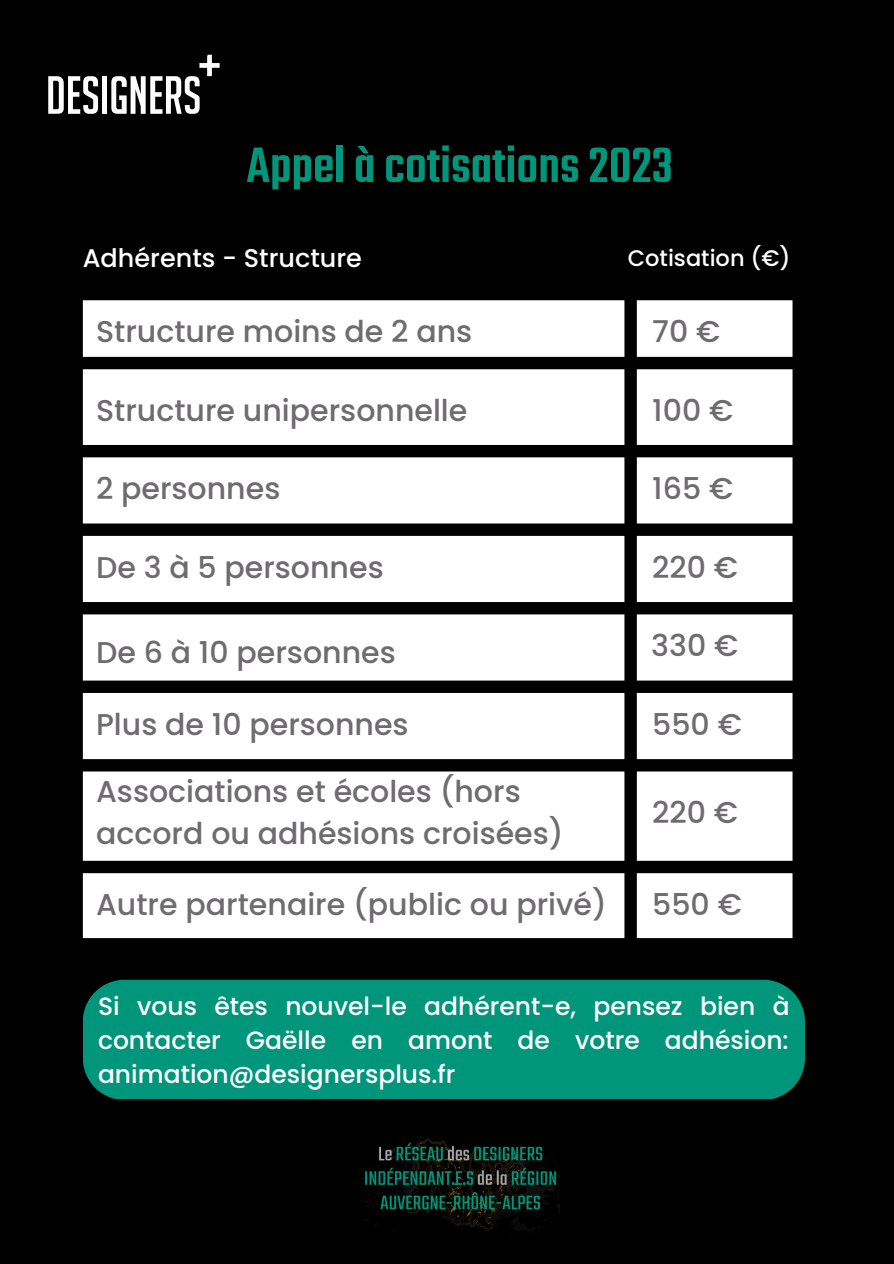
<style>
.page{position:relative;width:894px;height:1264px;background:#fff}
.page>*{position:absolute;margin:0;border:0;box-sizing:border-box;transform-origin:0 0}
.t1{font:500 54.45px "Teko";color:#00967c}
.t2{font:500 30px/41.7px "Poppins";color:#6e6c6f}
.t3{font:500 25.5px "Poppins";color:#fefefe}
.t4{font:500 25.05px/34.2px "Poppins";color:#fff;text-align:justify}
.t5{font:500 22.5px "Poppins";color:#fefefe}
</style>
<div class="page">
<div style="left:0;top:0;width:893px;height:1263px;background:#000"></div>
<svg style="left:48px;top:76px;width:50px;height:38px"></svg>
<div style="left:102px;top:76px;width:5px;height:38px;background:#fefefe"></div>
<svg style="left:111px;top:55px;width:108px;height:59px"></svg>
<svg style="left:83px;top:300px;width:709px;height:638px;background:#d8d8d8"></svg>
<img style="left:362px;top:1136px;width:197px;height:95px">
<div style="left:83px;top:979px;width:721px;height:119px;background:#00967c"></div>
<h1 class="t1" style="left:246px;top:130px;width:428px">Appel à cotisations 2023</h1>
<p class="t3" style="left:83px;top:240px;width:280px">Adhérents - Structure</p>
<p class="t5" style="left:627px;top:242px;width:164px">Cotisation (€)</p>
<p class="t2" style="left:96px;top:311px;width:378px">Structure moins de 2 ans</p>
<p class="t2" style="left:652px;top:311px;width:69px">70 €</p>
<p class="t2" style="left:96px;top:389px;width:373px">Structure unipersonnelle</p>
<p class="t2" style="left:652px;top:389px;width:82px">100 €</p>
<p class="t2" style="left:96px;top:468px;width:186px">2 personnes</p>
<p class="t2" style="left:652px;top:468px;width:82px">165 €</p>
<p class="t2" style="left:96px;top:546px;width:289px">De 3 à 5 personnes</p>
<p class="t2" style="left:652px;top:546px;width:87px">220 €</p>
<p class="t2" style="left:96px;top:631px;width:301px">De 6 à 10 personnes</p>
<p class="t2" style="left:651px;top:625px;width:88px">330 €</p>
<p class="t2" style="left:96px;top:703px;width:314px">Plus de 10 personnes</p>
<p class="t2" style="left:96px;top:770px;width:469px">Associations et écoles (hors accord ou adhésions croisées)</p>
<p class="t2" style="left:96px;top:884px;width:512px">Autre partenaire (public ou privé)</p>
<p class="t2" style="left:652px;top:703px;width:91px">550 €</p>
<p class="t2" style="left:652px;top:791px;width:87px">220 €</p>
<p class="t2" style="left:652px;top:884px;width:91px">550 €</p>
<p class="t4" style="left:98px;top:988px;width:693px">Si vous êtes nouvel-le adhérent-e, pensez bien à contacter Gaëlle en amont de votre adhésion: animation@designersplus.fr</p>
</div>
